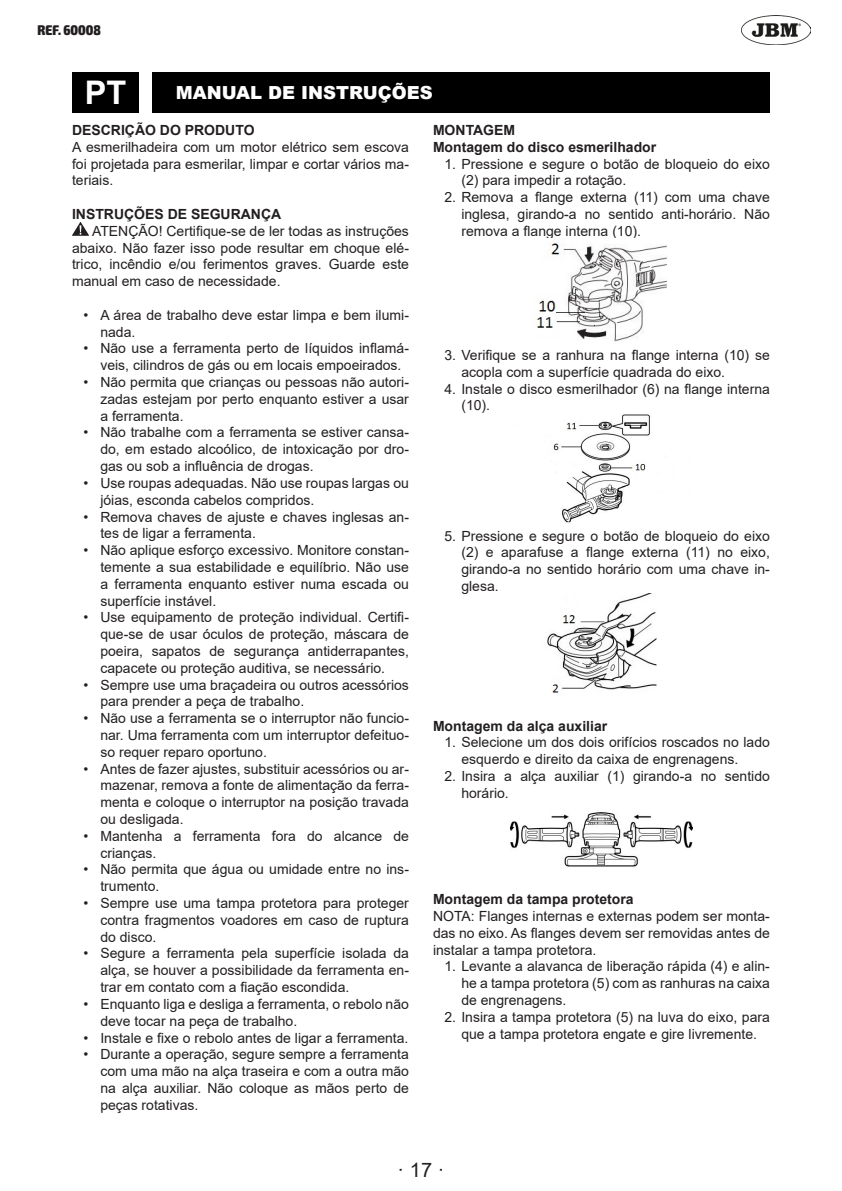
<style>
.page{position:relative;width:842px;height:1191px;background:#fff}
.page>*{position:absolute;margin:0;border:0;box-sizing:border-box;transform-origin:0 0}
.t1{font:700 32.6px "Arial";color:#fff}
.t2{font:20px "Arial";color:#231f20}
.t3{font:900 18px "Arial";color:#fff}
.Estilo_de_párrafo_3{font:14px/16.8px "Arial";color:#231f20;text-align:justify}
.Estilo_de_párrafo_3-2{font:700 14px "Arial";color:#231f20}
.t4{font:900 condensed 14px "Exo 2";color:#231f20}
</style>
<div class="page">
<img style="left:742px;top:16px;width:69px;height:28px">
<div style="left:72px;top:72px;width:67px;height:41px;background:#000"></div>
<div style="left:153px;top:72px;width:617px;height:41px;background:#000"></div>
<svg style="left:72px;top:222px;width:17px;height:14px"></svg>
<img style="left:535px;top:243px;width:132px;height:99px">
<img style="left:553px;top:414px;width:97px;height:109px">
<img style="left:547px;top:594px;width:109px;height:99px">
<img style="left:511px;top:812px;width:181px;height:55px">
<p class="t4" style="left:38px;top:21px;width:65px">REF. 60008</p>
<p class="t1" style="left:85px;top:69px;width:43px">PT</p>
<p class="t3" style="left:176px;top:80px;width:259px">MANUAL DE INSTRUÇÕES</p>
<p class="Estilo_de_párrafo_3-2" style="left:72px;top:120px;width:184px">DESCRIÇÃO DO PRODUTO</p>
<p class="Estilo_de_párrafo_3" style="left:72px;top:138px;width:338px">A esmerilhadeira com um motor elétrico sem escova foi projetada para esmerilar, limpar e cortar vários ma&shy;teriais.</p>
<p class="Estilo_de_párrafo_3-2" style="left:72px;top:204px;width:211px">INSTRUÇÕES DE SEGURANÇA</p>
<p class="Estilo_de_párrafo_3" style="left:72px;top:222px;width:338px;text-indent:20px">ATENÇÃO! Certifique-se de ler todas as instruções abaixo. Não fazer isso pode resultar em choque elé&shy;trico, incêndio e/ou ferimentos graves. Guarde este manual em caso de necessidade.</p>
<p class="Estilo_de_párrafo_3" style="left:100px;top:306px;width:310px;text-indent:-17px">• A área de trabalho deve estar limpa e bem ilumi&shy;nada.</p>
<p class="Estilo_de_párrafo_3" style="left:100px;top:340px;width:310px;text-indent:-17px">• Não use a ferramenta perto de líquidos inflamá&shy;veis, cilindros de gás ou em locais empoeirados.</p>
<p class="Estilo_de_párrafo_3" style="left:100px;top:374px;width:310px;text-indent:-17px">• Não permita que crianças ou pessoas não autori&shy;zadas estejam por perto enquanto estiver a usar a ferramenta.</p>
<p class="Estilo_de_párrafo_3" style="left:100px;top:424px;width:310px;text-indent:-17px">• Não trabalhe com a ferramenta se estiver cansa&shy;do, em estado alcoólico, de intoxicação por dro&shy;gas ou sob a influência de drogas.</p>
<p class="Estilo_de_párrafo_3" style="left:100px;top:474px;width:310px;text-indent:-17px">• Use roupas adequadas. Não use roupas largas ou jóias, esconda cabelos compridos.</p>
<p class="Estilo_de_párrafo_3" style="left:100px;top:508px;width:310px;text-indent:-17px">• Remova chaves de ajuste e chaves inglesas an&shy;tes de ligar a ferramenta.</p>
<p class="Estilo_de_párrafo_3" style="left:100px;top:542px;width:310px;text-indent:-17px">• Não aplique esforço excessivo. Monitore constan&shy;temente a sua estabilidade e equilíbrio. Não use a ferramenta enquanto estiver numa escada ou superfície instável.</p>
<p class="Estilo_de_párrafo_3" style="left:100px;top:609px;width:310px;text-indent:-17px">• Use equipamento de proteção individual. Certifi&shy;que-se de usar óculos de proteção, máscara de poeira, sapatos de segurança antiderrapantes, capacete ou proteção auditiva, se necessário.</p>
<p class="Estilo_de_párrafo_3" style="left:100px;top:676px;width:310px;text-indent:-17px">• Sempre use uma braçadeira ou outros acessórios para prender a peça de trabalho.</p>
<p class="Estilo_de_párrafo_3" style="left:100px;top:710px;width:310px;text-indent:-17px">• Não use a ferramenta se o interruptor não funcio&shy;nar. Uma ferramenta com um interruptor defeituo&shy;so requer reparo oportuno.</p>
<p class="Estilo_de_párrafo_3" style="left:100px;top:760px;width:310px;text-indent:-17px">• Antes de fazer ajustes, substituir acessórios ou ar&shy;mazenar, remova a fonte de alimentação da ferra&shy;menta e coloque o interruptor na posição travada ou desligada.</p>
<p class="Estilo_de_párrafo_3" style="left:100px;top:827px;width:310px;text-indent:-17px">• Mantenha a ferramenta fora do alcance de crianças.</p>
<p class="Estilo_de_párrafo_3" style="left:100px;top:861px;width:310px;text-indent:-17px">• Não permita que água ou umidade entre no ins&shy;trumento.</p>
<p class="Estilo_de_párrafo_3" style="left:100px;top:894px;width:310px;text-indent:-17px">• Sempre use uma tampa protetora para proteger contra fragmentos voadores em caso de ruptura do disco.</p>
<p class="Estilo_de_párrafo_3" style="left:100px;top:945px;width:310px;text-indent:-17px">• Segure a ferramenta pela superfície isolada da alça, se houver a possibilidade da ferramenta en&shy;trar em contato com a fiação escondida.</p>
<p class="Estilo_de_párrafo_3" style="left:100px;top:995px;width:310px;text-indent:-17px">• Enquanto liga e desliga a ferramenta, o rebolo não deve tocar na peça de trabalho.</p>
<p class="Estilo_de_párrafo_3" style="left:83px;top:1029px;width:327px">• Instale e fixe o rebolo antes de ligar a ferramenta.</p>
<p class="Estilo_de_párrafo_3" style="left:100px;top:1046px;width:310px;text-indent:-17px">• Durante a operação, segure sempre a ferramenta com uma mão na alça traseira e com a outra mão na alça auxiliar. Não coloque as mãos perto de peças rotativas.</p>
<p class="Estilo_de_párrafo_3-2" style="left:433px;top:120px;width:84px">MONTAGEM</p>
<p class="Estilo_de_párrafo_3-2" style="left:433px;top:137px;width:225px">Montagem do disco esmerilhador</p>
<p class="Estilo_de_párrafo_3" style="left:461px;top:155px;width:310px;text-indent:-17px">1. Pressione e segure o botão de bloqueio do eixo (2) para impedir a rotação.</p>
<p class="Estilo_de_párrafo_3" style="left:461px;top:189px;width:310px;text-indent:-17px">2. Remova a flange externa (11) com uma chave inglesa, girando-a no sentido anti-horário. Não remova a flange interna (10).</p>
<p class="Estilo_de_párrafo_3" style="left:461px;top:346px;width:310px;text-indent:-17px">3. Verifique se a ranhura na flange interna (10) se acopla com a superfície quadrada do eixo.</p>
<p class="Estilo_de_párrafo_3" style="left:461px;top:380px;width:310px;text-indent:-17px">4. Instale o disco esmerilhador (6) na flange interna (10).</p>
<p class="Estilo_de_párrafo_3" style="left:461px;top:527px;width:310px;text-indent:-17px">5. Pressione e segure o botão de bloqueio do eixo (2) e aparafuse a flange externa (11) no eixo, girando-a no sentido horário com uma chave in&shy;glesa.</p>
<p class="Estilo_de_párrafo_3-2" style="left:433px;top:716px;width:176px">Montagem da alça auxiliar</p>
<p class="Estilo_de_párrafo_3" style="left:461px;top:734px;width:310px;text-indent:-17px">1. Selecione um dos dois orifícios roscados no lado esquerdo e direito da caixa de engrenagens.</p>
<p class="Estilo_de_párrafo_3" style="left:461px;top:767px;width:310px;text-indent:-17px">2. Insira a alça auxiliar (1) girando-a no sentido horário.</p>
<p class="Estilo_de_párrafo_3-2" style="left:433px;top:889px;width:202px">Montagem da tampa protetora</p>
<p class="Estilo_de_párrafo_3" style="left:433px;top:907px;width:338px">NOTA: Flanges internas e externas podem ser monta&shy;das no eixo. As flanges devem ser removidas antes de instalar a tampa protetora.</p>
<p class="Estilo_de_párrafo_3" style="left:461px;top:958px;width:310px;text-indent:-17px">1. Levante a alavanca de liberação rápida (4) e alin&shy;he a tampa protetora (5) com as ranhuras na caixa de engrenagens.</p>
<p class="Estilo_de_párrafo_3" style="left:444px;top:1008px;width:327px;text-align:center">2. Insira a tampa protetora (5) na luva do eixo, para que a tampa protetora engate e gire livremente.</p>
<h2 class="t2" style="left:398px;top:1156px;width:48px">· 17 ·</h2>
</div>
